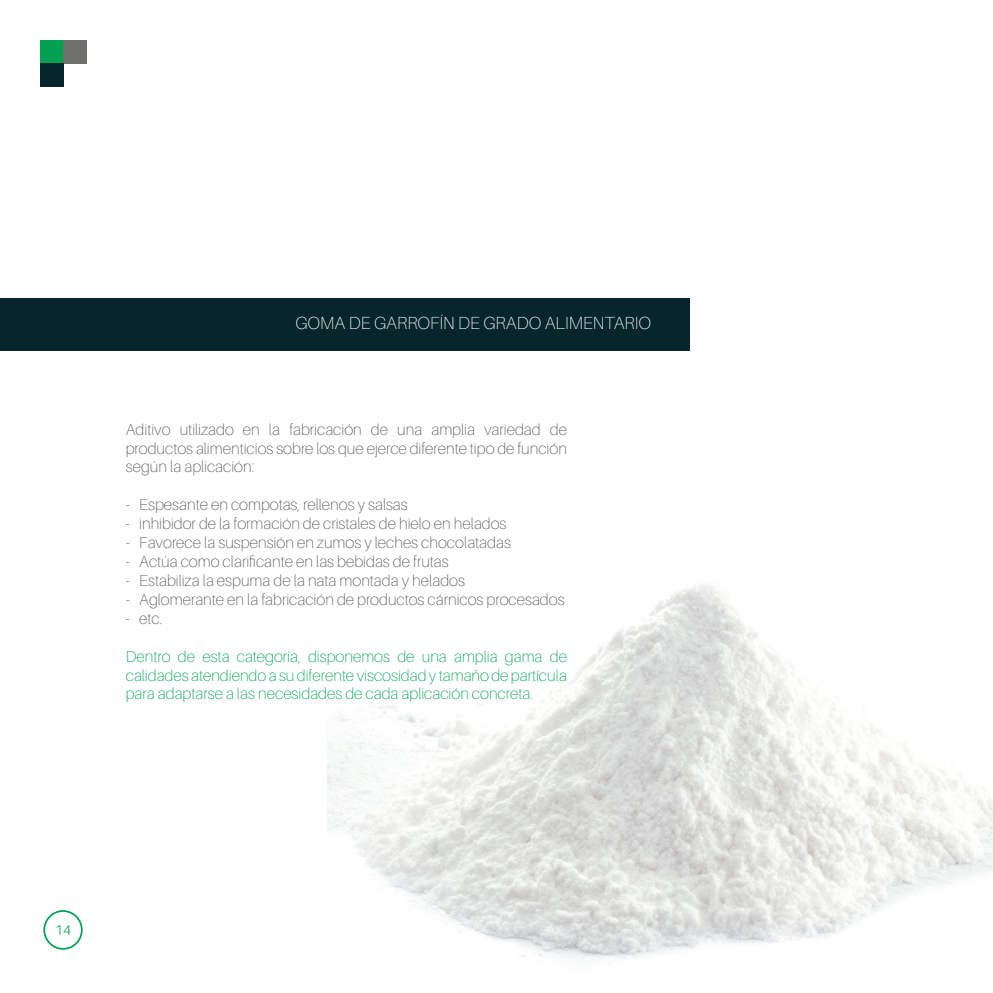
<style>
.page{position:relative;width:993px;height:993px;background:#fff}
.page>*{position:absolute;margin:0;border:0;box-sizing:border-box;transform-origin:0 0}
.t1{font:100 17.5px "Aileron";color:#fff}
.t2{font:100 15.75px/18.9px "Aileron";color:#575756;text-align:justify}
.t3{font:100 15.75px/18.9px "Aileron";color:#00a252;text-align:justify}
.t4{font:300 14px "Aileron";color:#00a252}
</style>
<div class="page">
<div style="left:43px;top:909px;width:40px;height:40px;border:2px solid #00a252;border-radius:50%"></div>
<img style="left:327px;top:584px;width:665px;height:378px">
<div style="left:0;top:298px;width:689px;height:52px;background:#06262c"></div>
<div style="left:40px;top:40px;width:23px;height:23px;background:#00a252"></div>
<div style="left:63px;top:40px;width:23px;height:23px;background:#70706f"></div>
<div style="left:40px;top:63px;width:23px;height:23px;background:#06262c"></div>
<p class="t1" style="left:295px;top:313px;width:357px">GOMA DE GARROFÍN DE GRADO ALIMENTARIO</p>
<p class="t2" style="left:126px;top:419px;width:442px">Aditivo utilizado en la fabricación de una amplia variedad de productos alimenticios sobre los que ejerce diferente tipo de función según la aplicación:</p>
<p class="t2" style="left:126px;top:495px;width:283px">- Espesante en compotas, rellenos y salsas</p>
<p class="t2" style="left:126px;top:514px;width:382px">- inhibidor de la formación de cristales de hielo en helados</p>
<p class="t2" style="left:126px;top:533px;width:386px">- Favorece la suspensión en zumos y leches chocolatadas</p>
<p class="t2" style="left:126px;top:552px;width:324px">- Actúa como clarificante en las bebidas de frutas</p>
<p class="t2" style="left:126px;top:571px;width:340px">- Estabiliza la espuma de la nata montada y helados</p>
<p class="t2" style="left:126px;top:590px;width:440px">- Aglomerante en la fabricación de productos cárnicos procesados</p>
<p class="t2" style="left:126px;top:608px;width:38px">- etc.</p>
<p class="t3" style="left:126px;top:646px;width:442px">Dentro de esta categoría, disponemos de una amplia gama de calidades atendiendo a su diferente viscosidad y tamaño de partícula para adaptarse a las necesidades de cada aplicación concreta.</p>
<p class="t4" style="left:55px;top:922px;width:17px">14</p>
</div>
